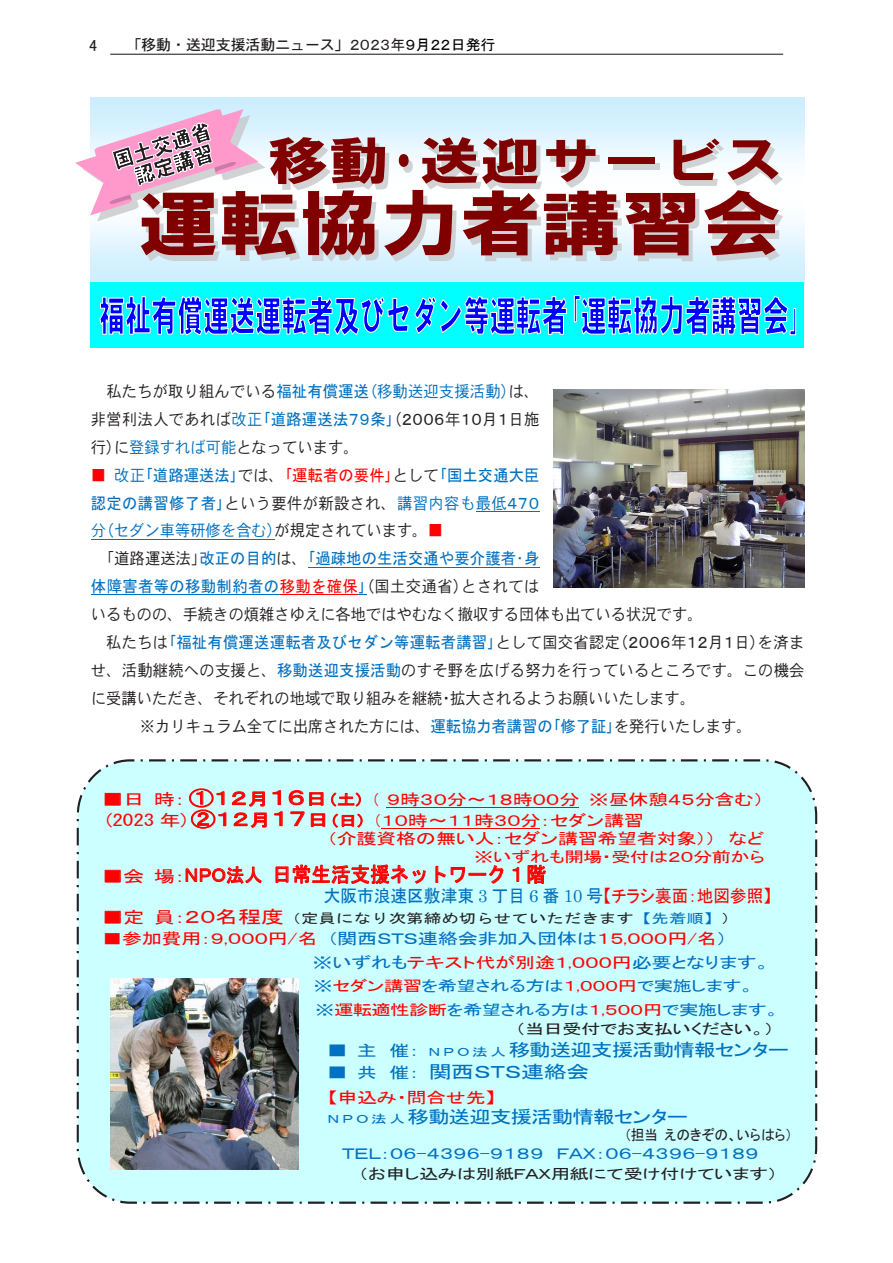
<style>
.page{position:relative;width:893px;height:1263px;background:#fff}
.page>*{position:absolute;margin:0;border:0;box-sizing:border-box;transform-origin:0 0}
.t1{font:20.55px "MS Gothic";color:#f00;scale:.95 1}
.t2{font:17.55px "MS P Gothic";letter-spacing:-.02em;color:#0070c0;scale:1.22 1}
.t3{font:17.55px "MS P Gothic";color:#0070c0;scale:.95 1}
.t4{font:17.55px "MS P Gothic";letter-spacing:-.02em;color:#0070c0;scale:1.31 1}
.t5{font:16.2px/27.8px "DFHS Gothic W3 WIN RKSJ H";color:#231f20;text-align:justify;scale:.95 1}
.t6{font:16.2px/27.8px "MS Gothic";letter-spacing:.01em;color:#0070c0;text-align:right;scale:.95 1}
.t7{font:15.45px/23.2px "MS P Gothic";letter-spacing:-.025em;color:#f00;scale:1.31 1}
.t8{font:15.45px/21.1px "MS P Gothic";letter-spacing:-.025em;color:#f00;scale:.95 1}
.t9{font:15.45px "MS P Gothic";letter-spacing:-.025em;color:#0070c0;scale:1.31 1}
.t10{font:14.85px "DFHS Gothic G W5 WIN RKSJ H";color:#231f20}
.t11{font:14.55px/23.4px "MS P Gothic";letter-spacing:-.03em;color:#0070c0;scale:1.33 1}
.t12{font:14.55px "MS P Gothic";letter-spacing:-.02em;color:#231f20;scale:1.33 1}
.t13{font:14.55px "MS P Gothic";letter-spacing:-.02em;color:#f00;scale:1.33 1}
.t14{font:14.55px "MS P Gothic";letter-spacing:-.02em;color:#231f20;scale:.95 1}
.t15{font:13.2px "MS Gothic";letter-spacing:.005em;color:#231f20;scale:1.32 1}
.s1{font-family:"MS P Gothic";font-size:15.9px}
.s2{font-family:"MS P Gothic"}
.s3{font-family:"MS P Gothic";color:#000}
.s4{font-family:"MS Gothic";color:#0070c0}
.s5{color:#0070c0}
.s6{font-family:"MS P Gothic";color:#0070c0}
.s7{font-family:"DFHS Gothic W3 WIN RKSJ H";color:#f00}
.s8{font-family:"DFHS Gothic W3 WIN RKSJ H"}
.s9{font-family:"DFHS Gothic W3 WIN RKSJ H";color:#231f20}
.s10{color:#f00}
.s11{font-family:"MS P Gothic";color:#231f20}
.s12{font-family:"MS Gothic";font-size:16.2px}
.s13{font-size:16.2px}
.s14{font-family:"MS Gothic";font-size:19.05px}
.s15{font-size:19.05px}
.s16{font-family:"MS Gothic";font-size:16.95px}
.s17{font-size:20.55px}
.s18{font-family:"MS Gothic";font-size:14.55px}
.s19{font-family:"MS P Gothic";font-size:16.2px}
.s20{font-family:"MS P Gothic";font-size:19.05px}
.s21{font-family:"DFHS Gothic G W5 WIN RKSJ H"}
.s22{font-family:"Century"}
.s23{font-size:16.2px;color:#f00}
.s24{font-family:"MS P Gothic";font-size:16.2px;color:#f00}
.s25{font-family:"MS P Gothic";font-size:17.55px;color:#f00}
.s26{font-size:17.55px;color:#f00}
.s27{font-family:"MS Gothic"}
.s28{font-family:"DFHS Gothic G W3 WIN RKSJ H";font-size:15.45px}
.s29{font-size:15.45px}
.s30{font-size:11.85px}
</style>
<div class="page">
<hr style="left:110px;top:54px;width:673px;height:1px;background:#231f20">
<svg style="left:91px;top:98px;width:713px;height:184px;background:#d3effe"></svg>
<img style="left:554px;top:390px;width:250px;height:198px">
<hr style="left:476px;top:511px;width:63px;height:1px;background:#0070c0">
<hr style="left:91px;top:539px;width:184px;height:1px;background:#0070c0">
<hr style="left:307px;top:567px;width:232px;height:1px;background:#0070c0">
<hr style="left:91px;top:594px;width:189px;height:1px;background:#0070c0">
<hr style="left:280px;top:594px;width:78px;height:1px;background:#f00">
<div style="left:90px;top:282px;width:714px;height:66px;background:#0ff"></div>
<svg style="left:99px;top:296px;width:468px;height:39px"></svg>
<svg style="left:574px;top:295px;width:222px;height:40px"></svg>
<div style="left:77px;top:759px;width:740px;height:445px;background:#cff;border:2px dashed #231f20;border-radius:54px"></div>
<div style="left:105px;top:793px;width:15px;height:12px;border:1px solid #f00"></div>
<svg style="left:331px;top:792px;width:30px;height:15px"></svg>
<hr style="left:387px;top:807px;width:192px;height:1px;background:#f00">
<svg style="left:189px;top:788px;width:37px;height:41px"></svg>
<svg style="left:232px;top:790px;width:51px;height:38px"></svg>
<svg style="left:289px;top:790px;width:36px;height:37px"></svg>
<svg style="left:333px;top:813px;width:30px;height:15px"></svg>
<hr style="left:381px;top:828px;width:159px;height:1px;background:#f00">
<div style="left:105px;top:870px;width:15px;height:12px;border:1px solid #f00"></div>
<svg style="left:186px;top:866px;width:76px;height:18px"></svg>
<svg style="left:275px;top:864px;width:151px;height:20px"></svg>
<svg style="left:435px;top:865px;width:68px;height:19px"></svg>
<svg style="left:513px;top:867px;width:6px;height:15px"></svg>
<svg style="left:527px;top:864px;width:19px;height:20px"></svg>
<div style="left:105px;top:911px;width:15px;height:12px;border:1px solid #f00"></div>
<svg style="left:75px;top:109px;width:708px;height:152px"></svg>
<img style="left:111px;top:978px;width:187px;height:191px">
<p class="t10" style="left:89px;top:37px;width:408px"><span class="s1">4</span>　　　「移動･送迎支援活動ニュース」<span class="s2">２０２３年</span><span class="s3">９月２２日発行</span></p>
<p class="t5" style="left:91px;top:377px;width:474px;text-indent:16px">私たちが取り組んでいる<span class="s4">福祉有償運送</span><span class="s5">(移動送迎支援活動)</span>は、非営利法人であれば<span class="s5">改正</span><span class="s4">｢道路運送法</span><span class="s6">７９</span><span class="s4">条｣</span>(<span class="s2">２００６</span>年<span class="s2">１０</span>月<span class="s2">１</span>日施行)に<span class="s5">登録すれば可能</span>となっています。</p>
<p class="t6" style="left:91px;top:461px;width:474px"><span class="s7">■</span> <span class="s8">改正</span>｢道路運送法｣<span class="s9">では、</span><span class="s10">｢運転者の要件｣</span><span class="s9">として</span>｢国土交通大臣</p>
<p class="t5" style="left:91px;top:489px;width:474px"><span class="s4">認定の講習修了者｣</span>という要件が新設され、<span class="s5">講習内容も最低</span><span class="s6">４７０</span><span class="s5">分(セダン車等研修を含む)</span>が規定されています。<span class="s10">■</span></p>
<p class="t6" style="left:91px;top:545px;width:474px"><span class="s9">｢道路運送法｣</span>改正の目的<span class="s9">は、</span>｢過疎地の生活交通や要介護者･身体障害者等の移動制約者の<span class="s10">移動を確保</span>｣<span class="s9">(国土交通省)とされては</span></p>
<p class="t5" style="left:91px;top:600px;width:646px">いるものの、手続きの煩雑さゆえに各地ではやむなく撤収する団体も出ている状況です。</p>
<p class="t6" style="left:106px;top:628px;width:736px"><span class="s9">私たちは</span>｢福祉有償運送運転者及びセダン等運転者講習｣<span class="s9">として国交省認定(</span><span class="s11">２００６</span><span class="s9">年</span><span class="s11">１２</span><span class="s9">月</span><span class="s11">１</span><span class="s9">日)を済ま</span></p>
<p class="t5" style="left:91px;top:656px;width:753px">せ、活動継続への支援と、<span class="s4">移動送迎支援活動</span>のすそ野を広げる努力を行っているところです。この機会</p>
<p class="t5" style="left:91px;top:684px;width:638px">に受講いただき、それぞれの地域で取り組みを継続･拡大されるようお願いいたします。</p>
<p class="t5" style="left:140px;top:712px;width:646px">※カリキュラム全てに出席された方には、<span class="s4">運転協力者講習の｢修了証｣</span>を発行いたします。</p>
<p class="t8" style="left:102px;top:789px;width:698px"><span class="s12">■</span><span class="s13">日時：</span> <span class="s14">①</span><span class="s15">１２</span><span class="s16">月</span><span class="s17">１６</span><span class="s16">日</span><span class="s18">(土)</span> （９時３０分～１８時００分 ※昼休憩４５分含む）<span class="s12">(2023 年)</span><span class="s14">②</span><span class="s15">１２</span><span class="s16">月</span><span class="s17">１７</span><span class="s16">日</span><span class="s18">(日)</span> （１０時～１１時３０分：セダン講習</p>
<p class="t7" style="left:327px;top:827px;width:336px">（介護資格の無い人：セダン講習希望者対象）） など</p>
<p class="t13" style="left:474px;top:849px;width:220px">※いずれも開場・受付は２０分前から</p>
<p class="t1" style="left:102px;top:864px;width:469px"><span class="s13">■</span><span class="s19">会場：</span><span class="s20">ＮＰＯ</span><span class="s15">法人</span>日常生活支援ネットワーク１<span class="s21">階</span></p>
<p class="t3" style="left:324px;top:887px;width:473px">大阪市浪速区敷津東 <span class="s22">3</span> 丁目 <span class="s22">6</span> 番 <span class="s22">10</span> 号<span class="s10">【チラシ裏面：地図参照】</span></p>
<p class="t15" style="left:102px;top:911px;width:484px"><span class="s23">■</span><span class="s24">定員：</span><span class="s25">２０</span><span class="s26">名程度</span>（定員になり次第締め切らせていただきます<span class="s5">【先着順】</span>）</p>
<p class="t7" style="left:312px;top:927px;width:351px;text-indent:-210px"><span class="s27">■</span>参加費用：９,０００円/名<span class="s4">（関西</span><span class="s5">ＳＴＳ</span><span class="s4">連絡会非加入団体は</span>１５,０００<span class="s27">円</span>/名<span class="s4">）<br></span><span class="s5">※いずれも</span>テキスト代が別途１,０００円<span class="s5">必要となります。</span></p>
<p class="t11" style="left:313px;top:974px;width:352px">※<span class="s10">セダン講習</span>を希望される方は<span class="s10">１,０００円</span>で実施します。<br>※<span class="s10">運転適性診断</span>を希望される方は<span class="s10">１,５００円</span>で実施します。</p>
<p class="t12" style="left:516px;top:1021px;width:196px">（当日受付でお支払いください。）</p>
<p class="t2" style="left:327px;top:1041px;width:380px"><span class="s28">■</span> <span class="s29">主 催：</span><span class="s30">ＮＰＯ法人</span>移動送迎支援活動情報センター</p>
<p class="t4" style="left:327px;top:1063px;width:202px"><span class="s28">■</span> <span class="s29">共 催：</span>関西ＳＴＳ連絡会</p>
<p class="t7" style="left:328px;top:1086px;width:130px">【申込み・問合せ先】</p>
<p class="t2" style="left:328px;top:1107px;width:297px"><span class="s30">ＮＰＯ法人</span>移動送迎支援活動情報センター</p>
<p class="t14" style="left:625px;top:1128px;width:178px">（担当えのきぞの、いらはら）</p>
<p class="t9" style="left:342px;top:1146px;width:320px">ＴＥＬ：０６-４３９６-９１８９ ＦＡＸ：０６-４３９６-９１８９</p>
<p class="t12" style="left:359px;top:1166px;width:316px">（お申し込みは別紙ＦＡＸ用紙にて受け付けています）</p>
</div>
